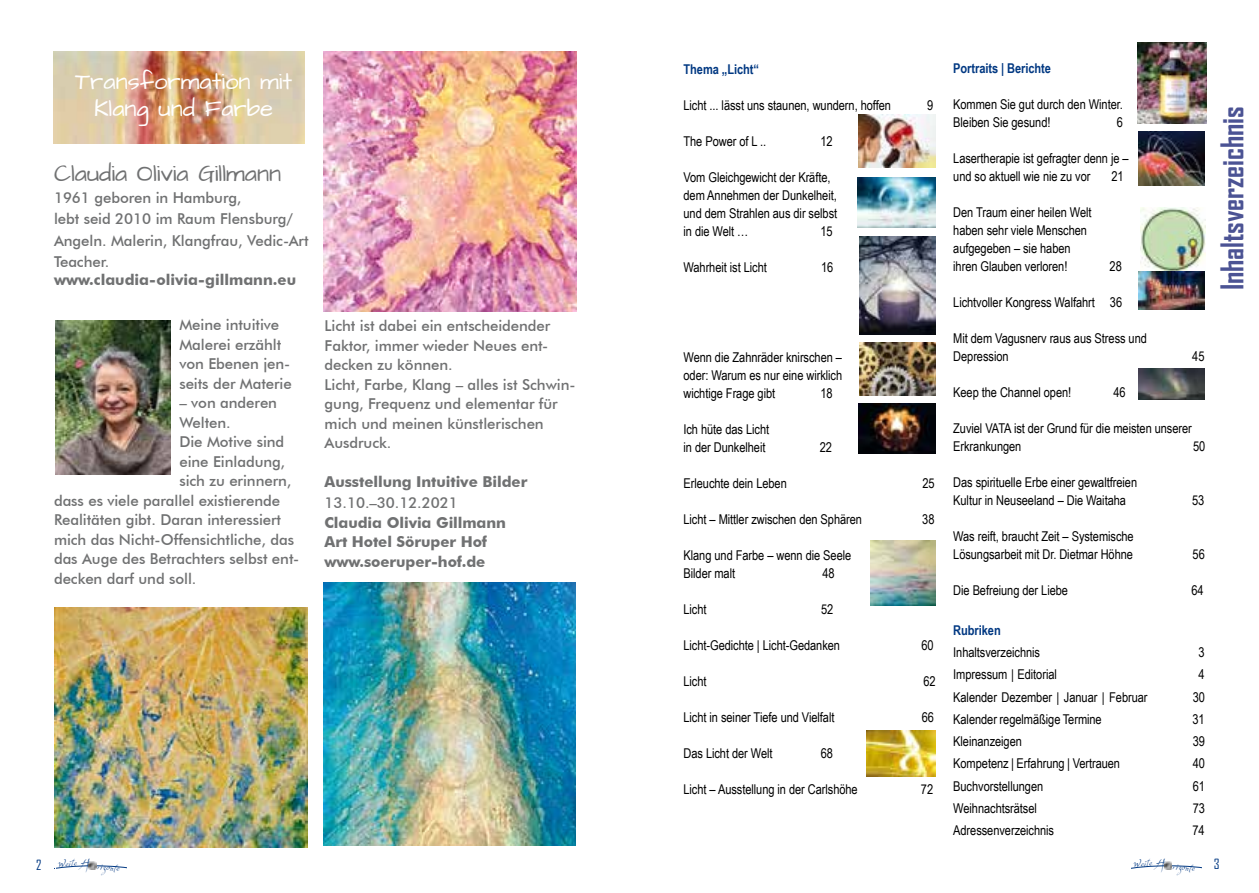
<style>
.page{position:relative;width:1259px;height:893px;background:#fff}
.page>*{position:absolute;margin:0;border:0;box-sizing:border-box;transform-origin:0 0}
.t1{font:700 30px "Agency FB";letter-spacing:-.005em;color:#4b5394}
.t2{font:24px/27px "Architects Daughter";color:#fff;text-align:center}
.t3{font:24px "Architects Daughter";color:#707172}
.t4{font:500 15px/19.5px "Futura BT";letter-spacing:-.005em;color:#707172}
.t5{font:700 15px/19.5px "Futura BT";letter-spacing:-.005em;color:#707172}
.t6{font:14.1px "Aerofoil";color:#003882}
.t7{font:13.5px/18px "Arial Narrow";letter-spacing:-.005em;color:#000}
.t8{font:700 13.5px "Arial Narrow";letter-spacing:-.005em;color:#003882}
.t9{font:13.5px "Agency FB";color:#003882}
.t10{font:8.1px "Aerofoil";color:#003882}
</style>
<div class="page">
<svg style="left:1131px;top:861px;width:71px;height:9px"></svg>
<svg style="left:56px;top:861px;width:71px;height:9px"></svg>
<img style="left:54px;top:51px;width:251px;height:93px">
<img style="left:56px;top:321px;width:115px;height:153px">
<img style="left:324px;top:51px;width:252px;height:260px">
<img style="left:54px;top:608px;width:254px;height:240px">
<img style="left:323px;top:583px;width:252px;height:262px">
<img style="left:858px;top:115px;width:77px;height:53px">
<img style="left:857px;top:177px;width:78px;height:50px">
<img style="left:859px;top:236px;width:76px;height:99px">
<img style="left:859px;top:343px;width:76px;height:53px">
<img style="left:858px;top:404px;width:77px;height:50px">
<img style="left:1140px;top:207px;width:65px;height:64px">
<img style="left:1138px;top:272px;width:66px;height:37px">
<img style="left:1138px;top:131px;width:66px;height:55px">
<img style="left:870px;top:540px;width:65px;height:66px">
<img style="left:1138px;top:369px;width:66px;height:31px">
<img style="left:866px;top:731px;width:69px;height:46px">
<img style="left:1137px;top:43px;width:69px;height:81px">
<h2 class="t2" style="left:75px;top:69px;width:218px">Transformation mit<br>Klang und Farbe</h2>
<h2 class="t3" style="left:54px;top:157px;width:228px">Claudia Olivia Gillmann</h2>
<p class="t4" style="left:54px;top:186px;width:256px;line-height:21.6px">1961 geboren in Hamburg,<br>lebt seid 2010 im Raum Flensburg/<br>Angeln. Malerin, Klangfrau, Vedic-Art<br>Teacher.</p>
<p class="t5" style="left:54px;top:270px;width:244px">www.claudia-olivia-gillmann.eu</p>
<p class="t4" style="left:179px;top:315px;width:114px">Meine intuitive<br>Malerei erzählt von Ebenen jen&shy;seits der Materie</p>
<p class="t4" style="left:179px;top:393px;width:99px">– von anderen</p>
<p class="t4" style="left:179px;top:412px;width:53px">Welten.</p>
<p class="t4" style="left:179px;top:432px;width:106px">Die Motive sind</p>
<p class="t4" style="left:179px;top:451px;width:107px">eine Einladung,</p>
<p class="t4" style="left:179px;top:471px;width:114px">sich zu erinnern,</p>
<p class="t4" style="left:54px;top:490px;width:228px">dass es viele parallel existierende</p>
<p class="t4" style="left:54px;top:510px;width:229px">Realitäten gibt. Daran interessiert</p>
<p class="t4" style="left:54px;top:529px;width:242px">mich das Nicht-Offensichtliche, das</p>
<p class="t4" style="left:54px;top:549px;width:247px">das Auge des Betrachters selbst ent-</p>
<p class="t4" style="left:54px;top:568px;width:144px">decken darf und soll.</p>
<p class="t4" style="left:325px;top:316px;width:252px">Licht ist dabei ein entscheidender<br>Faktor, immer wieder Neues ent&shy;decken zu können.<br>Licht, Farbe, Klang – alles ist Schwin&shy;gung, Frequenz und elementar für mich und meinen künstlerischen<br>Ausdruck.</p>
<p class="t5" style="left:325px;top:472px;width:204px">Ausstellung Intuitive Bilder</p>
<p class="t4" style="left:325px;top:493px;width:135px">13.10.–30.12.2021</p>
<p class="t5" style="left:325px;top:513px;width:183px">Claudia Olivia Gillmann<br>Art Hotel Söruper Hof www.soeruper-hof.de</p>
<p class="t9" style="left:36px;top:856px;width:7px">2</p>
<p class="t10" style="left:58px;top:860px;width:21px;rotate:-4deg">Weite</p>
<p class="t6" style="left:81px;top:856px;width:10px">H</p>
<p class="t10" style="left:98px;top:862px;width:24px;rotate:4deg">rizonte</p>
<p class="t8" style="left:683px;top:59px;width:77px">Thema „Licht“</p>
<p class="t7" style="left:683px;top:95px;width:209px">Licht ... lässt uns staunen, wundern, hoffen</p>
<p class="t7" style="left:927px;top:95px;width:8px">9</p>
<p class="t7" style="left:683px;top:131px;width:84px">The Power of L ..</p>
<p class="t7" style="left:820px;top:131px;width:14px">12</p>
<p class="t7" style="left:683px;top:167px;width:155px">Vom Gleichgewicht der Kräfte, dem Annehmen der Dunkelheit, und dem Strahlen aus dir selbst in die Welt …</p>
<p class="t7" style="left:820px;top:221px;width:14px">15</p>
<p class="t7" style="left:683px;top:257px;width:85px">Wahrheit ist Licht</p>
<p class="t7" style="left:821px;top:257px;width:14px">16</p>
<p class="t7" style="left:683px;top:347px;width:160px;text-align:justify">Wenn die Zahnräder knirschen – oder: Warum es nur eine wirklich wichtige Frage gibt</p>
<p class="t7" style="left:820px;top:383px;width:14px">18</p>
<p class="t7" style="left:683px;top:419px;width:87px">Ich hüte das Licht in der Dunkelheit</p>
<p class="t7" style="left:819px;top:437px;width:14px">22</p>
<p class="t7" style="left:683px;top:473px;width:105px">Erleuchte dein Leben</p>
<p class="t7" style="left:922px;top:473px;width:14px">25</p>
<p class="t7" style="left:683px;top:509px;width:180px">Licht – Mittler zwischen den Sphären</p>
<p class="t7" style="left:922px;top:509px;width:14px">38</p>
<p class="t7" style="left:683px;top:545px;width:169px">Klang und Farbe – wenn die Seele<br>Bilder malt</p>
<p class="t7" style="left:822px;top:563px;width:14px">48</p>
<p class="t7" style="left:683px;top:599px;width:25px">Licht</p>
<p class="t7" style="left:821px;top:599px;width:14px">52</p>
<p class="t7" style="left:683px;top:635px;width:158px">Licht-Gedichte | Licht-Gedanken</p>
<p class="t7" style="left:921px;top:635px;width:14px">60</p>
<p class="t7" style="left:683px;top:671px;width:25px">Licht</p>
<p class="t7" style="left:923px;top:671px;width:14px">62</p>
<p class="t7" style="left:683px;top:707px;width:152px">Licht in seiner Tiefe und Vielfalt</p>
<p class="t7" style="left:922px;top:707px;width:14px">66</p>
<p class="t7" style="left:683px;top:743px;width:91px">Das Licht der Welt</p>
<p class="t7" style="left:820px;top:743px;width:14px">68</p>
<p class="t7" style="left:683px;top:779px;width:176px">Licht – Ausstellung in der Carlshöhe</p>
<p class="t7" style="left:921px;top:779px;width:14px">72</p>
<p class="t8" style="left:953px;top:58px;width:99px">Portraits | Berichte</p>
<p class="t7" style="left:953px;top:94px;width:171px">Kommen Sie gut durch den Winter.<br>Bleiben Sie gesund!</p>
<p class="t7" style="left:1116px;top:112px;width:8px">6</p>
<p class="t7" style="left:953px;top:148px;width:177px">Lasertherapie ist gefragter denn je – und so aktuell wie nie zu vor</p>
<p class="t7" style="left:1111px;top:166px;width:14px">21</p>
<p class="t7" style="left:953px;top:202px;width:140px">Den Traum einer heilen Welt haben sehr viele Menschen aufgegeben – sie haben ihren Glauben verloren!</p>
<p class="t7" style="left:1109px;top:256px;width:14px">28</p>
<p class="t7" style="left:953px;top:292px;width:170px">Lichtvoller Kongress Walfahrt 36</p>
<p class="t7" style="left:953px;top:328px;width:195px">Mit dem Vagusnerv raus aus Stress und<br>Depression</p>
<p class="t7" style="left:1192px;top:346px;width:14px">45</p>
<p class="t7" style="left:953px;top:382px;width:119px">Keep the Channel open!</p>
<p class="t7" style="left:1113px;top:382px;width:14px">46</p>
<p class="t7" style="left:953px;top:418px;width:240px">Zuviel VATA ist der Grund für die meisten unserer<br>Erkrankungen</p>
<p class="t7" style="left:1193px;top:436px;width:14px">50</p>
<p class="t7" style="left:953px;top:472px;width:185px">Das spirituelle Erbe einer gewaltfreien<br>Kultur in Neuseeland – Die Waitaha</p>
<p class="t7" style="left:953px;top:526px;width:182px">Was reift, braucht Zeit – Systemische<br>Lösungsarbeit mit Dr. Dietmar Höhne</p>
<p class="t7" style="left:1192px;top:490px;width:14px">53</p>
<p class="t7" style="left:1192px;top:544px;width:14px">56</p>
<p class="t7" style="left:953px;top:580px;width:116px">Die Befreiung der Liebe</p>
<p class="t7" style="left:1191px;top:580px;width:14px">64</p>
<p class="t8" style="left:953px;top:620px;width:49px">Rubriken</p>
<p class="t7" style="left:953px;top:643px;width:88px">Inhaltsverzeichnis</p>
<p class="t7" style="left:1198px;top:643px;width:8px">3</p>
<p class="t7" style="left:953px;top:665px;width:105px">Impressum | Editorial</p>
<p class="t7" style="left:1198px;top:665px;width:8px">4</p>
<p class="t7" style="left:953px;top:687px;width:196px">Kalender Dezember | Januar | Februar</p>
<p class="t7" style="left:1192px;top:687px;width:14px">30</p>
<p class="t7" style="left:953px;top:710px;width:150px">Kalender regelmäßige Termine</p>
<p class="t7" style="left:1192px;top:710px;width:14px">31</p>
<p class="t7" style="left:953px;top:732px;width:70px">Kleinanzeigen</p>
<p class="t7" style="left:1192px;top:732px;width:14px">39</p>
<p class="t7" style="left:953px;top:754px;width:168px">Kompetenz | Erfahrung | Vertrauen</p>
<p class="t7" style="left:1192px;top:754px;width:14px">40</p>
<p class="t7" style="left:953px;top:776px;width:91px">Buchvorstellungen</p>
<p class="t7" style="left:1192px;top:776px;width:14px">61</p>
<p class="t7" style="left:953px;top:799px;width:85px">Weihnachtsrätsel</p>
<p class="t7" style="left:1192px;top:799px;width:14px">73</p>
<p class="t7" style="left:953px;top:821px;width:102px">Adressenverzeichnis</p>
<p class="t7" style="left:1192px;top:821px;width:14px">74</p>
<h1 class="t1" style="left:1213px;top:290px;width:185px;rotate:-90deg">Inhaltsverzeichnis</h1>
<p class="t10" style="left:1133px;top:860px;width:21px;rotate:-4deg">Weite</p>
<p class="t6" style="left:1156px;top:856px;width:10px">H</p>
<p class="t10" style="left:1173px;top:862px;width:24px;rotate:4deg">rizonte</p>
<p class="t9" style="left:1214px;top:856px;width:7px">3</p>
</div>
